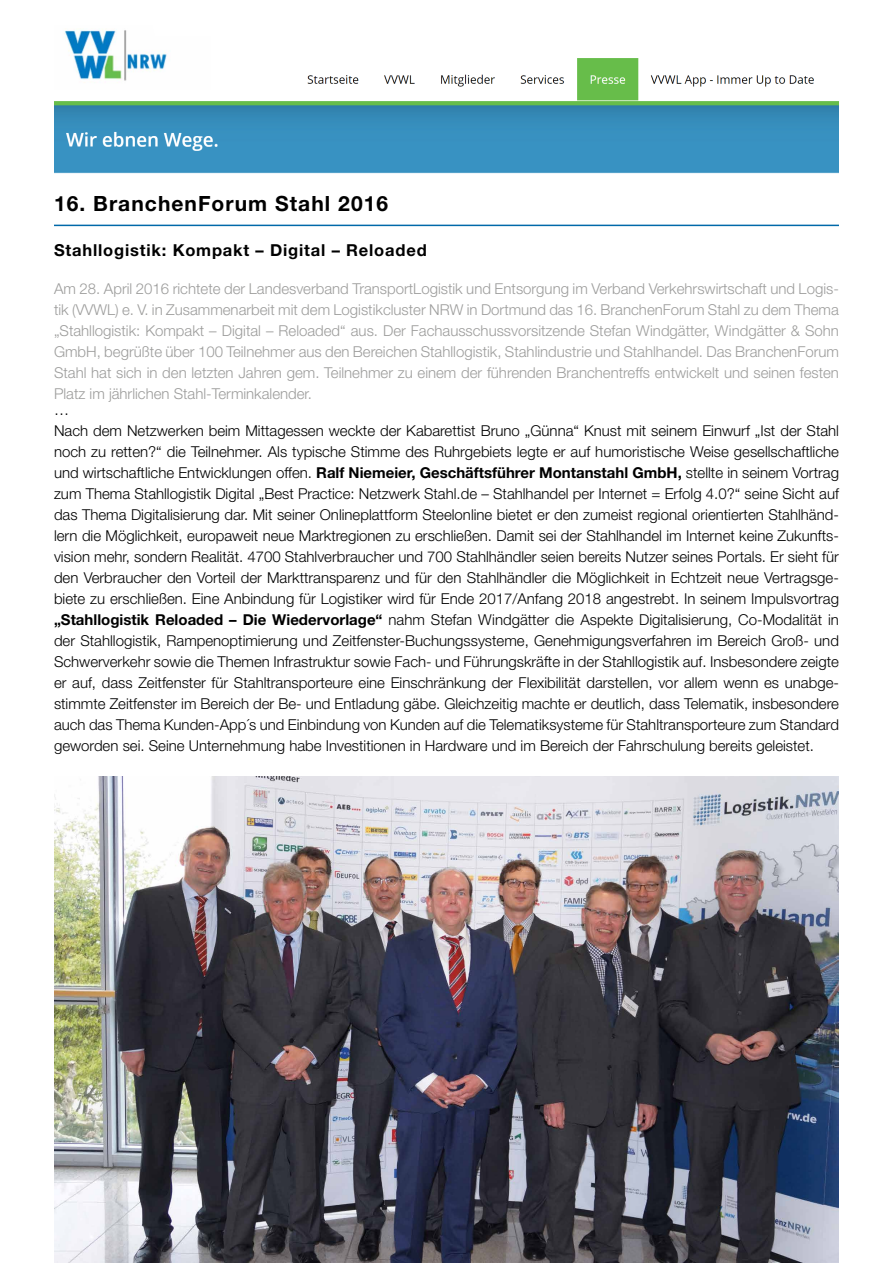
<style>
.page{position:relative;width:893px;height:1263px;background:#fff}
.page>*{position:absolute;margin:0;border:0;box-sizing:border-box;transform-origin:0 0}
.t1{font:700 21px "Helvetica Neue LT Std";letter-spacing:.05em;color:#000}
.t2{font:700 16.5px "Helvetica Neue LT Std";letter-spacing:.05em;color:#000}
.t3{font:300 15px/21px "Helvetica Neue LT Std";color:#000}
.t4{font:300 15px/21px "Helvetica Neue LT Std";color:#9d9d9c;text-align:justify}
.s1{font-weight:700}
</style>
<div class="page">
<img style="left:54px;top:58px;width:785px;height:116px">
<img style="left:54px;top:29px;width:156px;height:61px">
<img style="left:54px;top:776px;width:785px;height:487px">
<hr style="left:54px;top:225px;width:785px;height:1px;background:#0069a9">
<h1 class="t1" style="left:54px;top:190px;width:336px">16. BranchenForum Stahl 2016</h1>
<p class="t2" style="left:54px;top:239px;width:374px">Stahllogistik: Kompakt – Digital – Reloaded</p>
<p class="t4" style="left:54px;top:277px;width:786px">Am 28. April 2016 richtete der Landesverband TransportLogistik und Entsorgung im Verband Verkehrswirtschaft und Logis&shy;tik (VVWL) e. V. in Zusammenarbeit mit dem Logistikcluster NRW in Dortmund das 16. BranchenForum Stahl zu dem Thema „Stahllogistik: Kompakt – Digital – Reloaded“ aus. Der Fachausschussvorsitzende Stefan Windgätter, Windgätter &amp; Sohn GmbH, begrüßte über 100 Teilnehmer aus den Bereichen Stahllogistik, Stahlindustrie und Stahlhandel. Das BranchenForum Stahl hat sich in den letzten Jahren gem. Teilnehmer zu einem der führenden Branchentreffs entwickelt und seinen festen Platz im jährlichen Stahl-Terminkalender.</p>
<p class="t3" style="left:54px;top:399px;width:786px">…<br>Nach dem Netzwerken beim Mittagessen weckte der Kabarettist Bruno „Günna“ Knust mit seinem Einwurf „Ist der Stahl noch zu retten?“ die Teilnehmer. Als typische Stimme des Ruhrgebiets legte er auf humoristische Weise gesellschaftliche und wirtschaftliche Entwicklungen offen. <span class="s1">Ralf Niemeier, Geschäftsführer Montanstahl GmbH,</span> stellte in seinem Vortrag zum Thema Stahllogistik Digital „Best Practice: Netzwerk Stahl.de – Stahlhandel per Internet = Erfolg 4.0?“ seine Sicht auf das Thema Digitalisierung dar. Mit seiner Onlineplattform Steelonline bietet er den zumeist regional orientierten Stahlhänd&shy;lern die Möglichkeit, europaweit neue Marktregionen zu erschließen. Damit sei der Stahlhandel im Internet keine Zukunfts&shy;vision mehr, sondern Realität. 4700 Stahlverbraucher und 700 Stahlhändler seien bereits Nutzer seines Portals. Er sieht für den Verbraucher den Vorteil der Markttransparenz und für den Stahlhändler die Möglichkeit in Echtzeit neue Vertragsge&shy;biete zu erschließen. Eine Anbindung für Logistiker wird für Ende 2017/Anfang 2018 angestrebt. In seinem Impulsvortrag <span class="s1">„Stahllogistik Reloaded – Die Wiedervorlage“</span> nahm Stefan Windgätter die Aspekte Digitalisierung, Co-Modalität in der Stahllogistik, Rampenoptimierung und Zeitfenster-Buchungssysteme, Genehmigungsverfahren im Bereich Groß- und Schwerverkehr sowie die Themen Infrastruktur sowie Fach- und Führungskräfte in der Stahllogistik auf. Insbesondere zeigte er auf, dass Zeitfenster für Stahltransporteure eine Einschränkung der Flexibilität darstellen, vor allem wenn es unabge&shy;stimmte Zeitfenster im Bereich der Be- und Entladung gäbe. Gleichzeitig machte er deutlich, dass Telematik, insbesondere auch das Thema Kunden-App´s und Einbindung von Kunden auf die Telematiksysteme für Stahltransporteure zum Standard geworden sei. Seine Unternehmung habe Investitionen in Hardware und im Bereich der Fahrschulung bereits geleistet.</p>
</div>
